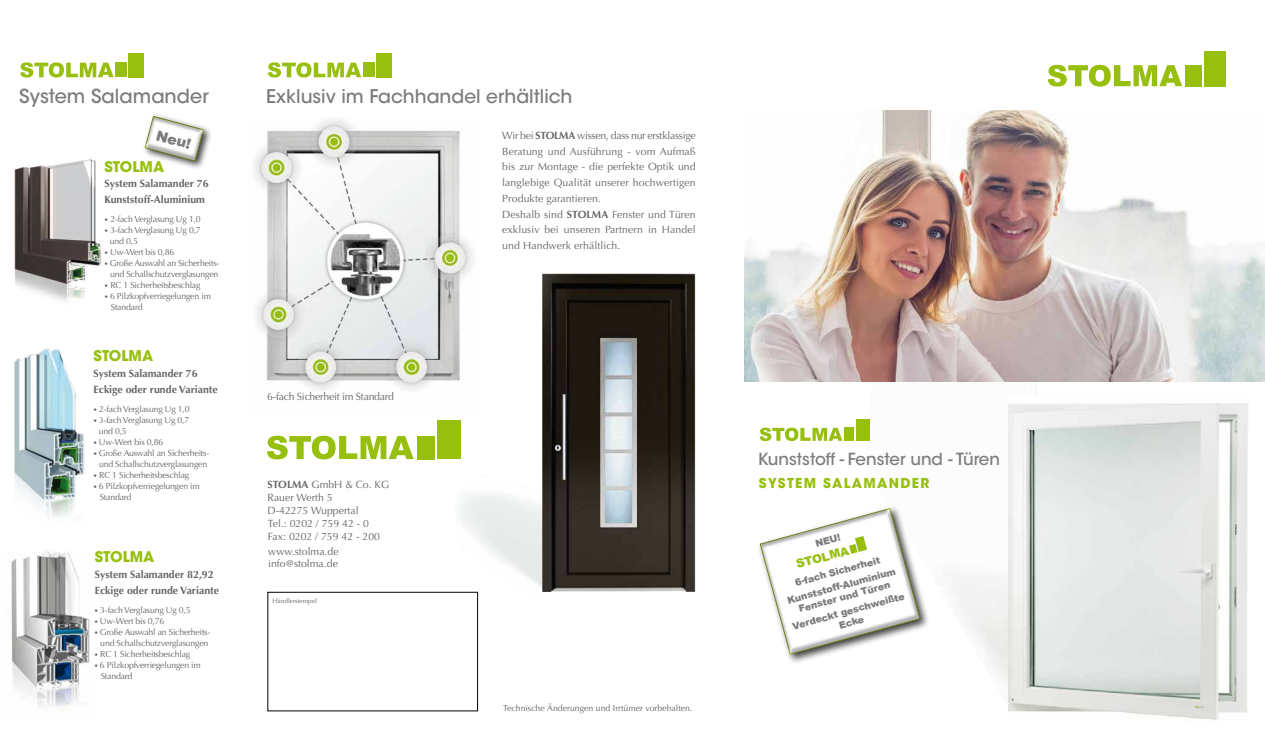
<style>
.page{position:relative;width:1265px;height:737px;background:#fff}
.page>*{position:absolute;margin:0;border:0;box-sizing:border-box;transform-origin:0 0}
.t1{font:500 19.25px "ITC Avant Garde Std";color:#7b7c7e}
.t2{font:500 18.72px "ITC Avant Garde Std";color:#7b7c7e}
.t3{font:500 16.62px "ITC Avant Garde Std";color:#7b7c7e}
.t4{font:700 14.7px "ITC Avant Garde Std";color:#97bf0d}
.t5{font:900 14.17px "Arial";color:#7b7c7e}
.t6{font:700 13.56px "ITC Avant Garde Std";letter-spacing:.1em;color:#97bf0d}
.t7{font:900 11.81px "Arial";color:#97bf0d}
.t8{font:700 10.59px/15.8px "Optima";color:#646567}
.t9{font:10.5px/15.8px "Optima";letter-spacing:.01em;color:#646567}
.t10{font:10.5px "Optima";letter-spacing:-.02em;color:#646567}
.t11{font:900 9.62px/14.9px "Arial";color:#7b7c7e;text-align:center}
.t12{font:8.75px/10.9px "Optima";letter-spacing:-.02em;color:#646567}
.t13{font:8.75px "Optima";color:#646567}
.t14{font:6.48px "Optima";color:#646567}
.s1{font-size:7px}
.s2{font-size:8.31px}
.s3{font-weight:700}
</style>
<div class="page">
<img style="left:865px;top:381px;width:180px;height:324px">
<div style="left:268px;top:592px;width:210px;height:119px;border:1px solid #000"></div>
<svg style="left:1048px;top:65px;width:134px;height:22px"></svg>
<div style="left:1204px;top:51px;width:21px;height:35px;background:#97bf0d"></div>
<div style="left:1185px;top:65px;width:16px;height:21px;background:#97bf0d"></div>
<svg style="left:267px;top:435px;width:147px;height:24px"></svg>
<div style="left:437px;top:421px;width:24px;height:38px;background:#97bf0d"></div>
<div style="left:417px;top:436px;width:17px;height:23px;background:#97bf0d"></div>
<img style="left:1008px;top:396px;width:240px;height:324px">
<img style="left:744px;top:110px;width:521px;height:271px">
<svg style="left:760px;top:427px;width:82px;height:14px"></svg>
<div style="left:856px;top:419px;width:13px;height:22px;background:#97bf0d"></div>
<div style="left:844px;top:428px;width:10px;height:13px;background:#97bf0d"></div>
<svg style="left:20px;top:62px;width:94px;height:16px"></svg>
<div style="left:129px;top:53px;width:15px;height:24px;background:#97bf0d"></div>
<div style="left:116px;top:63px;width:11px;height:14px;background:#97bf0d"></div>
<svg style="left:268px;top:62px;width:93px;height:16px"></svg>
<div style="left:376px;top:53px;width:15px;height:24px;background:#97bf0d"></div>
<div style="left:363px;top:63px;width:11px;height:14px;background:#97bf0d"></div>
<div style="left:142px;top:113px;width:71px;height:58px;background:#000;opacity:.75"></div>
<svg style="left:143px;top:114px;width:62px;height:48px"></svg>
<img style="left:14px;top:159px;width:88px;height:143px">
<img style="left:14px;top:348px;width:71px;height:170px">
<img style="left:11px;top:551px;width:79px;height:156px">
<img style="left:542px;top:273px;width:154px;height:319px">
<div style="left:757px;top:505px;width:173px;height:159px;background:#000;opacity:.75"></div>
<svg style="left:759px;top:507px;width:162px;height:148px"></svg>
<img style="left:254px;top:119px;width:219px;height:272px">
<h1 class="t1" style="left:19px;top:84px;width:191px">System Salamander</h1>
<h3 class="t5" style="left:159px;top:125px;width:37px;rotate:15deg">Neu!</h3>
<h3 class="t4" style="left:105px;top:157px;width:61px">STOLMA</h3>
<p class="t8" style="left:105px;top:176px;width:106px">System Salamander 76<br>Kunststoff-Aluminium</p>
<p class="t12" style="left:104px;top:214px;width:98px"><span class="s1">•</span> 2-fach Verglasung Ug 1,0</p>
<p class="t12" style="left:110px;top:225px;width:92px;text-indent:-6px"><span class="s1">•</span> 3-fach Verglasung Ug 0,7 und 0,5</p>
<p class="t12" style="left:104px;top:247px;width:72px"><span class="s1">•</span> Uw-Wert bis 0,86</p>
<p class="t12" style="left:104px;top:258px;width:117px;text-align:center"><span class="s1">•</span> Große Auswahl an Sicherheits&shy;und Schallschutzverglasungen</p>
<p class="t12" style="left:104px;top:279px;width:98px"><span class="s1">•</span> RC 1 Sicherheitsbeschlag</p>
<p class="t12" style="left:111px;top:290px;width:102px;text-indent:-7px"><span class="s1">•</span> 6 Pilzkopfverriegelungen im<br>Standard</p>
<h3 class="t4" style="left:94px;top:346px;width:61px">STOLMA</h3>
<p class="t8" style="left:94px;top:366px;width:126px">System Salamander 76<br>Eckige oder runde Variante</p>
<p class="t12" style="left:93px;top:404px;width:98px"><span class="s1">•</span> 2-fach Verglasung Ug 1,0</p>
<p class="t12" style="left:99px;top:415px;width:92px;text-indent:-6px"><span class="s1">•</span> <span class="s2">3</span>-fach Verglasung Ug 0,7 und 0,5</p>
<p class="t12" style="left:93px;top:437px;width:72px"><span class="s1">•</span> Uw-Wert bis 0,86</p>
<p class="t12" style="left:93px;top:448px;width:118px;text-align:center"><span class="s1">•</span> Große Auswahl an Sicherheits&shy;und Schallschutzverglasungen</p>
<p class="t12" style="left:93px;top:469px;width:98px"><span class="s1">•</span> RC 1 Sicherheitsbeschlag</p>
<p class="t12" style="left:100px;top:480px;width:102px;text-indent:-7px"><span class="s1">•</span> 6 Pilzkopfverriegelungen im<br>Standard</p>
<h3 class="t4" style="left:95px;top:547px;width:61px">STOLMA</h3>
<p class="t8" style="left:95px;top:566px;width:126px">System Salamander 82,92<br>Eckige oder runde Variante</p>
<p class="t12" style="left:94px;top:604px;width:98px"><span class="s1">•</span> 3-fach Verglasung Ug 0,5</p>
<p class="t12" style="left:94px;top:615px;width:72px"><span class="s1">•</span> Uw-Wert bis 0,76</p>
<p class="t12" style="left:94px;top:626px;width:118px;text-align:center"><span class="s1">•</span> Große Auswahl an Sicherheits&shy;und Schallschutzverglasungen</p>
<p class="t12" style="left:94px;top:648px;width:98px"><span class="s1">•</span> RC 1 Sicherheitsbeschlag</p>
<p class="t12" style="left:101px;top:659px;width:102px;text-indent:-7px"><span class="s1">•</span> 6 Pilzkopfverriegelungen im<br>Standard</p>
<h2 class="t2" style="left:266px;top:84px;width:308px">Exklusiv im Fachhandel erhältlich</h2>
<p class="t10" style="left:267px;top:391px;width:128px">6-fach Sicherheit im Standard</p>
<p class="t9" style="left:268px;top:478px;width:123px;line-height:12.6px"><span class="s3">STOLMA</span> GmbH &amp; Co. KG<br>Rauer Werth 5<br>D-42275 Wuppertal</p>
<p class="t9" style="left:268px;top:517px;width:114px;line-height:12.6px">Tel.: 0202 / 759 42 - 0<br>Fax: 0202 / 759 42 - 200</p>
<p class="t9" style="left:268px;top:545px;width:72px;line-height:12.6px">www.stolma.de info@stolma.de</p>
<p class="t14" style="left:273px;top:597px;width:46px">Händlerstempel</p>
<p class="t9" style="left:502px;top:127px;width:195px">Wir bei <span class="s3">STOLMA</span> wissen, dass nur erstklassige Beratung und Ausführung - vom Aufmaß bis zur Montage - die perfekte Optik und langlebige Qualität unserer hochwertigen Produkte garantieren.<br>Deshalb sind <span class="s3">STOLMA</span> Fenster und Türen exklusiv bei unseren Partnern in Handel und Handwerk erhältlich.</p>
<p class="t13" style="left:503px;top:702px;width:191px">Technische Änderungen und Irrtümer vorbehalten.</p>
<h3 class="t3" style="left:758px;top:448px;width:243px">Kunststoff - Fenster und - Türen</h3>
<h3 class="t6" style="left:759px;top:474px;width:172px">SYSTEM SALAMANDER</h3>
<p class="t11" style="left:813px;top:536px;width:27px;rotate:-15deg">NEU!</p>
<h3 class="t7" style="left:794px;top:556px;width:56px;rotate:-15deg">STOLMA</h3>
<p class="t11" style="left:782px;top:578px;width:114px;rotate:-15deg">6-fach Sicherheit<br>Kunststoff-Aluminium</p>
<p class="t11" style="left:787px;top:604px;width:118px;rotate:-15deg">Fenster und Türen<br>Verdeckt geschweißte</p>
<p class="t11" style="left:837px;top:617px;width:27px;rotate:-15deg">Ecke</p>
</div>
